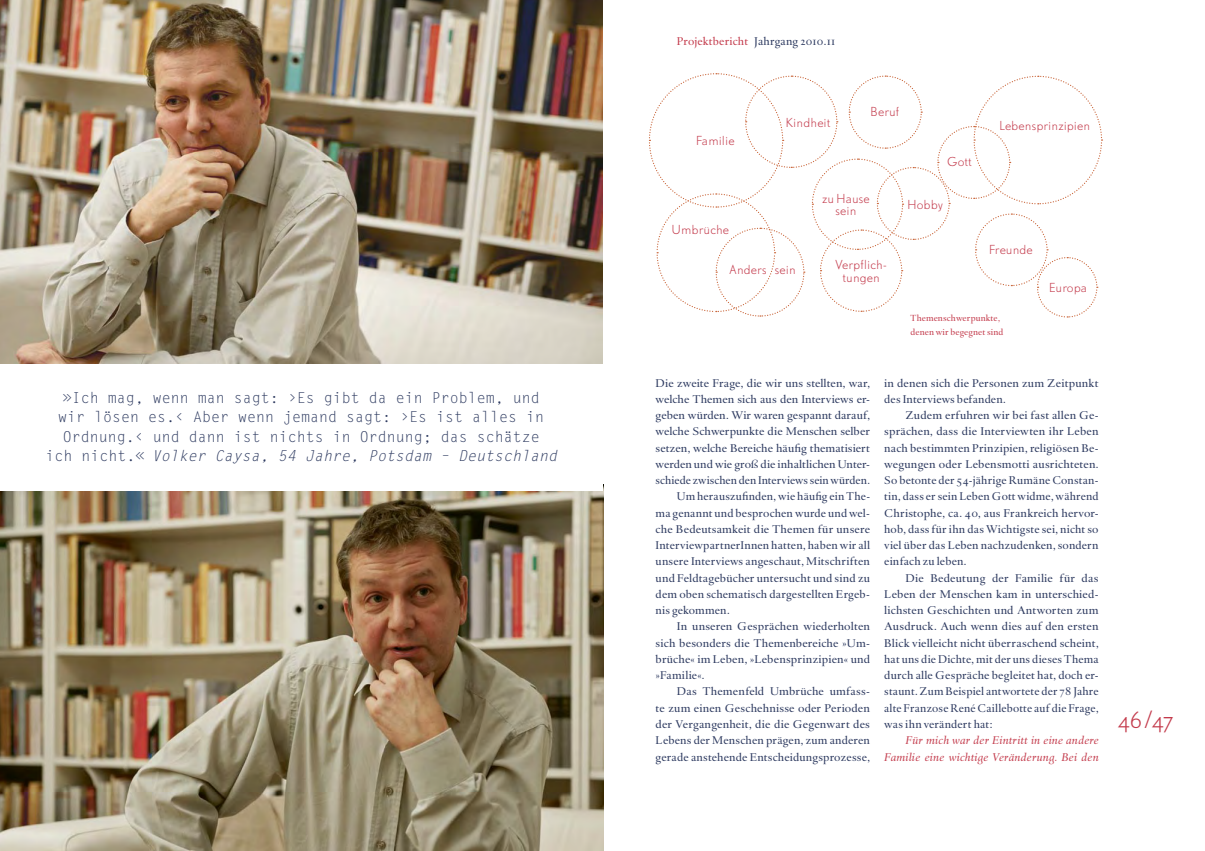
<style>
.page{position:relative;width:1205px;height:851px;background:#fff}
.page>*{position:absolute;margin:0;border:0;box-sizing:border-box;transform-origin:0 0}
.t1{font:22.25px "DTL Nobel ST Light";color:#c33a4b}
.t2{font:15px/19.5px "Letter Gothic Std";color:#2c395f;text-align:center}
.t3{font:11.5px/16.2px "DTL Haarlemmer SD";letter-spacing:.01em;color:#2c395f;text-align:justify}
.t4{font:11.5px/12.5px "DTL Nobel ST Light";letter-spacing:.005em;color:#c33a4b;text-align:center}
.t5{font:italic 11.5px/16.2px "DTL Haarlemmer SD";letter-spacing:.015em;color:#c33a4b;text-align:right}
.t6{font:9px/13.8px "DTL Haarlemmer SD";letter-spacing:.01em;color:#c33a4b}
.s1{font-style:italic}
.s2{color:#c33a4b}
</style>
<div class="page">
<img style="left:0;top:0;width:602px;height:364px">
<img style="left:0;top:491px;width:603px;height:359px">
<svg style="left:649px;top:73px;width:454px;height:245px"></svg>
<h2 class="t2" style="left:45px;top:388px;width:513px">»Ich mag, wenn man sagt: ›Es gibt da ein Problem, und<br>wir lösen es.‹ Aber wenn jemand sagt: ›Es ist alles in Ordnung.‹ und dann ist nichts in Ordnung; das schätze<br>ich nicht.« <span class="s1">Volker Caysa, 54 Jahre, Potsdam – Deutschland</span></h2>
<p class="t3" style="left:677px;top:35px;width:160px"><span class="s2">Projektbericht</span> Jahrgang 2010.11</p>
<p class="t4" style="left:696px;top:135px;width:41px">Familie</p>
<p class="t4" style="left:671px;top:225px;width:59px">Umbrüche</p>
<p class="t4" style="left:785px;top:117px;width:47px">Kindheit</p>
<p class="t4" style="left:870px;top:106px;width:30px">Beruf</p>
<p class="t4" style="left:947px;top:156px;width:26px">Gott</p>
<p class="t4" style="left:822px;top:193px;width:49px">zu Hause sein</p>
<p class="t4" style="left:907px;top:199px;width:37px">Hobby</p>
<p class="t4" style="left:729px;top:264px;width:68px">Anders sein</p>
<p class="t4" style="left:835px;top:259px;width:53px">Verpflich&shy;tungen</p>
<p class="t4" style="left:999px;top:120px;width:92px">Lebensprinzipien</p>
<p class="t4" style="left:989px;top:244px;width:46px">Freunde</p>
<p class="t4" style="left:1049px;top:282px;width:40px">Europa</p>
<p class="t6" style="left:910px;top:313px;width:94px">Themenschwerpunkte, denen wir begegnet sind</p>
<p class="t3" style="left:656px;top:376px;width:216px">Die zweite Frage, die wir uns stellten, war,</p>
<p class="t3" style="left:656px;top:392px;width:216px">welche Themen sich aus den Interviews er-</p>
<p class="t3" style="left:656px;top:408px;width:216px">geben würden. Wir waren gespannt darauf,</p>
<p class="t3" style="left:656px;top:425px;width:216px">welche Schwerpunkte die Menschen selber</p>
<p class="t3" style="left:656px;top:441px;width:216px">setzen, welche Bereiche häufig thematisiert</p>
<p class="t3" style="left:656px;top:457px;width:216px">werden und wie groß die inhaltlichen Unter-</p>
<p class="t3" style="left:656px;top:473px;width:216px">schiede zwischen den Interviews sein würden.</p>
<p class="t3" style="left:677px;top:490px;width:195px">Um herauszufinden, wie häufig ein The-</p>
<p class="t3" style="left:656px;top:506px;width:216px">ma genannt und besprochen wurde und wel-</p>
<p class="t3" style="left:656px;top:522px;width:216px">che Bedeutsamkeit die Themen für unsere</p>
<p class="t3" style="left:656px;top:538px;width:216px">InterviewpartnerInnen hatten, haben wir all</p>
<p class="t3" style="left:656px;top:555px;width:216px">unsere Interviews angeschaut, Mitschriften</p>
<p class="t3" style="left:656px;top:571px;width:216px">und Feldtagebücher untersucht und sind zu</p>
<p class="t3" style="left:656px;top:587px;width:216px">dem oben schematisch dargestellten Ergeb-</p>
<p class="t3" style="left:656px;top:603px;width:75px">nis gekommen.</p>
<p class="t3" style="left:677px;top:620px;width:195px">In unseren Gesprächen wiederholten</p>
<p class="t3" style="left:656px;top:636px;width:216px">sich besonders die Themenbereiche »Um-</p>
<p class="t3" style="left:656px;top:652px;width:216px">brüche« im Leben, »Lebensprinzipien« und</p>
<p class="t3" style="left:656px;top:668px;width:50px">»Familie«.</p>
<p class="t3" style="left:677px;top:685px;width:195px">Das Themenfeld Umbrüche umfass-</p>
<p class="t3" style="left:656px;top:701px;width:216px">te zum einen Geschehnisse oder Perioden</p>
<p class="t3" style="left:656px;top:717px;width:216px">der Vergangenheit, die die Gegenwart des</p>
<p class="t3" style="left:656px;top:733px;width:216px">Lebens der Menschen prägen, zum anderen</p>
<p class="t3" style="left:656px;top:750px;width:216px">gerade anstehende Entscheidungsprozesse,</p>
<p class="t3" style="left:884px;top:376px;width:216px">in denen sich die Personen zum Zeitpunkt des Interviews befanden.</p>
<p class="t3" style="left:884px;top:408px;width:216px;text-indent:21px">Zudem erfuhren wir bei fast allen Ge&shy;sprächen, dass die Interviewten ihr Leben nach bestimmten Prinzipien, religiösen Be&shy;wegungen oder Lebensmotti ausrichteten.<br>So betonte der 54-jährige Rumäne Constan&shy;tin, dass er sein Leben Gott widme, während Christophe, ca. 40, aus Frankreich hervor&shy;hob, dass für ihn das Wichtigste sei, nicht so viel über das Leben nachzudenken, sondern einfach zu leben.</p>
<p class="t3" style="left:884px;top:571px;width:216px;text-indent:21px">Die Bedeutung der Familie für das Leben der Menschen kam in unterschied&shy;lichsten Geschichten und Antworten zum Ausdruck. Auch wenn dies auf den ersten Blick vielleicht nicht überraschend scheint, hat uns die Dichte, mit der uns dieses Thema durch alle Gespräche begleitet hat, doch er&shy;staunt. Zum Beispiel antwortete der 78 Jahre alte Franzose René Caillebotte auf die Frage, was ihn verändert hat:</p>
<p class="t5" style="left:884px;top:734px;width:216px">Für mich war der Eintritt in eine andere<br>Familie eine wichtige Veränderung. Bei den</p>
<h1 class="t1" style="left:1118px;top:709px;width:57px">46 /47</h1>
</div>
